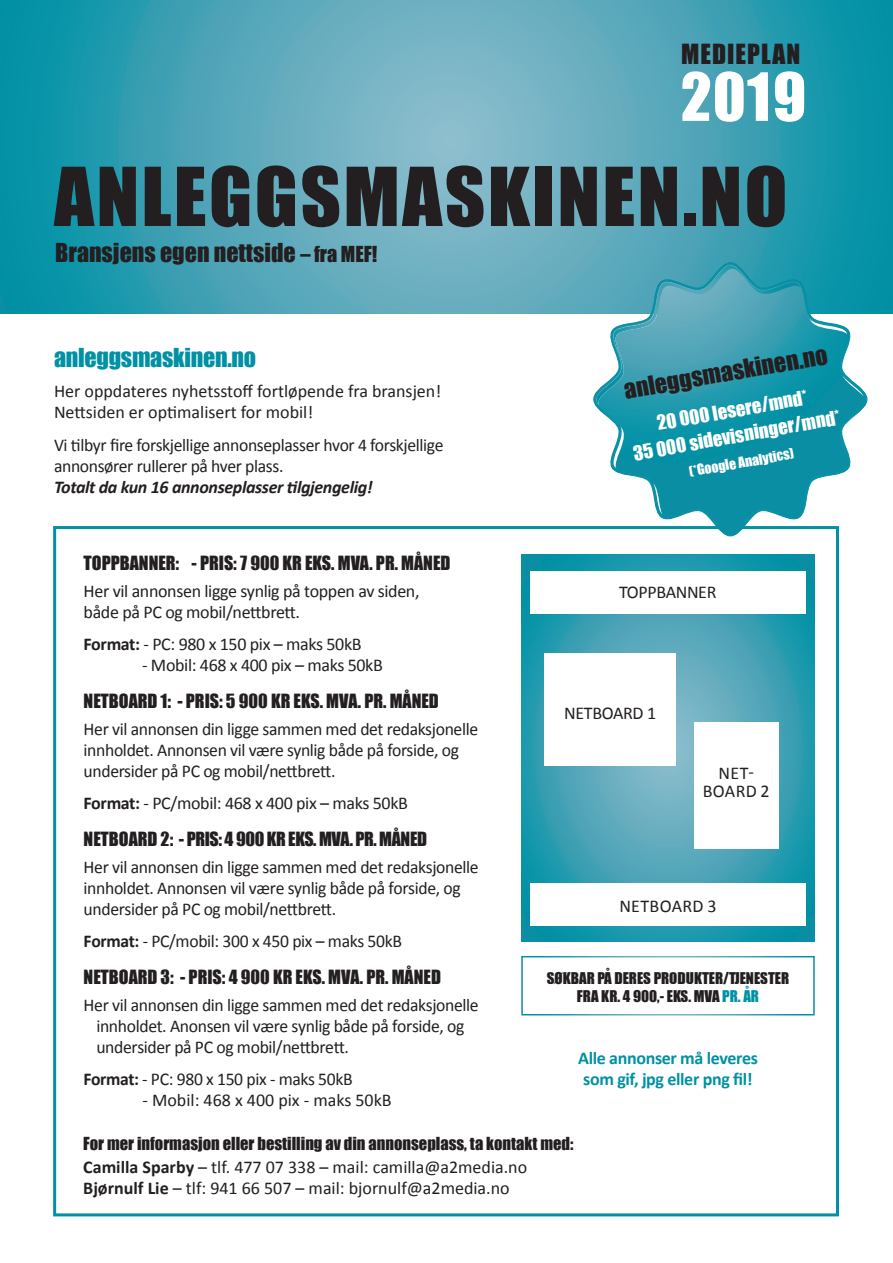
<style>
.page{position:relative;width:893px;height:1263px;background:#fff}
.page>*{position:absolute;margin:0;border:0;box-sizing:border-box;transform-origin:0 0}
.t1{font:75px "Impact";letter-spacing:.03em;color:#231f20;scale:1.05 1}
.t2{font:61.5px "Impact";color:#fff}
.t3{font:25.5px "Impact";letter-spacing:.04em;color:#231f20}
.t4{font:24px "Impact";color:#231f20}
.t5{font:24px "Impact";letter-spacing:-.01em;color:#0091a4}
.t6{font:18.75px "Impact";color:#fff}
.t7{font:18px/21px "Calibri";letter-spacing:-.02em;color:#231f20}
.t8{font:18px/21px "Calibri";color:#231f20}
.t9{font:18px "Impact";color:#231f20}
.t10{font:700 18px/21px "Calibri";letter-spacing:-.02em;color:#0091a4}
.t11{font:italic 700 18px "Calibri";letter-spacing:-.02em;color:#231f20}
.t12{font:18px "Impact";letter-spacing:-.02em;color:#231f20}
.t13{font:18px/18px "Calibri";letter-spacing:.02em;color:#231f20;text-align:center}
.t14{font:16.5px "Impact";color:#231f20}
.t15{font:15px/18px "Impact";color:#231f20;text-align:center}
.t16{font:13.65px "Impact";color:#fff}
.s1{font-size:20.25px}
.s2{font-weight:700}
.s3{color:#0091a4}
</style>
<div class="page">
<svg style="left:0;top:0;width:893px;height:313px;background:#4aa5b7"></svg>
<svg style="left:521px;top:555px;width:294px;height:386px;background:#3da1b4"></svg>
<div style="left:544px;top:653px;width:132px;height:112px;background:#fff"></div>
<div style="left:694px;top:722px;width:84px;height:127px;background:#fff"></div>
<div style="left:521px;top:956px;width:294px;height:59px;border:2px solid #fff"></div>
<div style="left:530px;top:883px;width:276px;height:43px;background:#fff"></div>
<div style="left:529px;top:571px;width:276px;height:42px;background:#fff"></div>
<svg style="left:593px;top:262px;width:275px;height:275px;fill:#0993a8"></svg>
<svg style="left:596px;top:265px;width:205px;height:140px;background:#4ba6b8"></svg>
<p class="t3" style="left:681px;top:39px;width:120px">MEDIEPLAN</p>
<p class="t2" style="left:681px;top:59px;width:127px">2019</p>
<p class="t1" style="left:54px;top:150px;width:700px">ANLEGGSMASKINEN.NO</p>
<p class="t4" style="left:55px;top:238px;width:324px">Bransjens egen nettside <span class="s1">– fra MEF!</span></p>
<p class="t5" style="left:54px;top:343px;width:204px">anleggsmaskinen.no</p>
<p class="t8" style="left:54px;top:381px;width:389px">Her oppdateres nyhetsstoff fortløpende fra bransjen!</p>
<p class="t8" style="left:54px;top:402px;width:261px">Nettsiden er optimalisert for mobil!</p>
<p class="t7" style="left:54px;top:435px;width:391px">Vi tilbyr fire forskjellige annonseplasser hvor 4 forskjellige annonsører rullerer på hver plass.</p>
<p class="t11" style="left:54px;top:476px;width:320px">Totalt da kun 16 annonseplasser tilgjengelig!</p>
<p class="t4" style="left:622px;top:375px;width:208px;rotate:-10deg">anleggsmaskinen.no</p>
<p class="t6" style="left:655px;top:412px;width:154px;rotate:-10deg">20 000 lesere/mnd*</p>
<p class="t6" style="left:631px;top:442px;width:211px;rotate:-10deg">35 000 sidevisninger/mnd*</p>
<p class="t16" style="left:688px;top:463px;width:108px;rotate:-10deg">(*Google Analytics)</p>
<p class="t9" style="left:84px;top:552px;width:368px">TOPPBANNER: - PRIS: 7 900 KR EKS. MVA. PR. MÅNED</p>
<p class="t7" style="left:84px;top:581px;width:337px">Her vil annonsen ligge synlig på toppen av siden,</p>
<p class="t7" style="left:84px;top:602px;width:218px">både på PC og mobil/nettbrett.</p>
<p class="t7" style="left:84px;top:633px;width:280px"><span class="s2">Format:</span> - PC: 980 x 150 pix – maks 50kB</p>
<p class="t7" style="left:142px;top:654px;width:242px">- Mobil: 468 x 400 pix – maks 50kB</p>
<p class="t9" style="left:84px;top:690px;width:357px">NETBOARD 1: - PRIS: 5 900 KR EKS. MVA. PR. MÅNED</p>
<p class="t7" style="left:84px;top:719px;width:396px">Her vil annonsen din ligge sammen med det redaksjonelle innholdet. Annonsen vil være synlig både på forside, og</p>
<p class="t7" style="left:84px;top:761px;width:253px">undersider på PC og mobil/nettbrett.</p>
<p class="t7" style="left:84px;top:792px;width:326px"><span class="s2">Format:</span> - PC/mobil: 468 x 400 pix – maks 50kB</p>
<p class="t12" style="left:84px;top:828px;width:345px">NETBOARD 2: - PRIS: 4 900 KR EKS. MVA. PR. MÅNED</p>
<p class="t7" style="left:84px;top:857px;width:396px">Her vil annonsen din ligge sammen med det redaksjonelle</p>
<p class="t7" style="left:84px;top:878px;width:379px">innholdet. Annonsen vil være synlig både på forside, og</p>
<p class="t7" style="left:84px;top:899px;width:254px">undersider på PC og mobil/nettbrett.</p>
<p class="t7" style="left:84px;top:930px;width:320px"><span class="s2">Format:</span> - PC/mobil: 300 x 450 pix – maks 50kB</p>
<p class="t9" style="left:84px;top:966px;width:359px">NETBOARD 3: - PRIS: 4 900 KR EKS. MVA. PR. MÅNED</p>
<p class="t7" style="left:96px;top:995px;width:384px;text-indent:-13px">Her vil annonsen din ligge sammen med det redaksjonelle innholdet. Anonsen vil være synlig både på forside, og undersider på PC og mobil/nettbrett.</p>
<p class="t7" style="left:84px;top:1068px;width:271px"><span class="s2">Format:</span> - PC: 980 x 150 pix - maks 50kB</p>
<p class="t8" style="left:143px;top:1090px;width:251px">- Mobil: 468 x 400 pix - maks 50kB</p>
<p class="t14" style="left:83px;top:1134px;width:492px">For mer informasjon eller bestilling av din annonseplass, ta kontakt med:</p>
<p class="t8" style="left:83px;top:1156px;width:445px"><span class="s2">Camilla Sparby</span> – tlf. 477 07 338 – mail: camilla@a2media.no<br><span class="s2">Bjørnulf Lie</span> – tlf: 941 66 507 – mail: bjornulf@a2media.no</p>
<p class="t7" style="left:619px;top:582px;width:99px">TOPPBANNER</p>
<p class="t7" style="left:564px;top:703px;width:93px">NETBOARD 1</p>
<p class="t13" style="left:703px;top:764px;width:68px">NET-<br>BOARD 2</p>
<p class="t13" style="left:619px;top:897px;width:99px">NETBOARD 3</p>
<p class="t15" style="left:547px;top:968px;width:244px">SØKBAR PÅ DERES PRODUKTER/TJENESTER<br>FRA KR. 4 900,- EKS. MVA <span class="s3">PR. ÅR</span></p>
<p class="t10" style="left:578px;top:1047px;width:181px">Alle annonser må leveres som gif, jpg eller png fil!</p>
</div>
